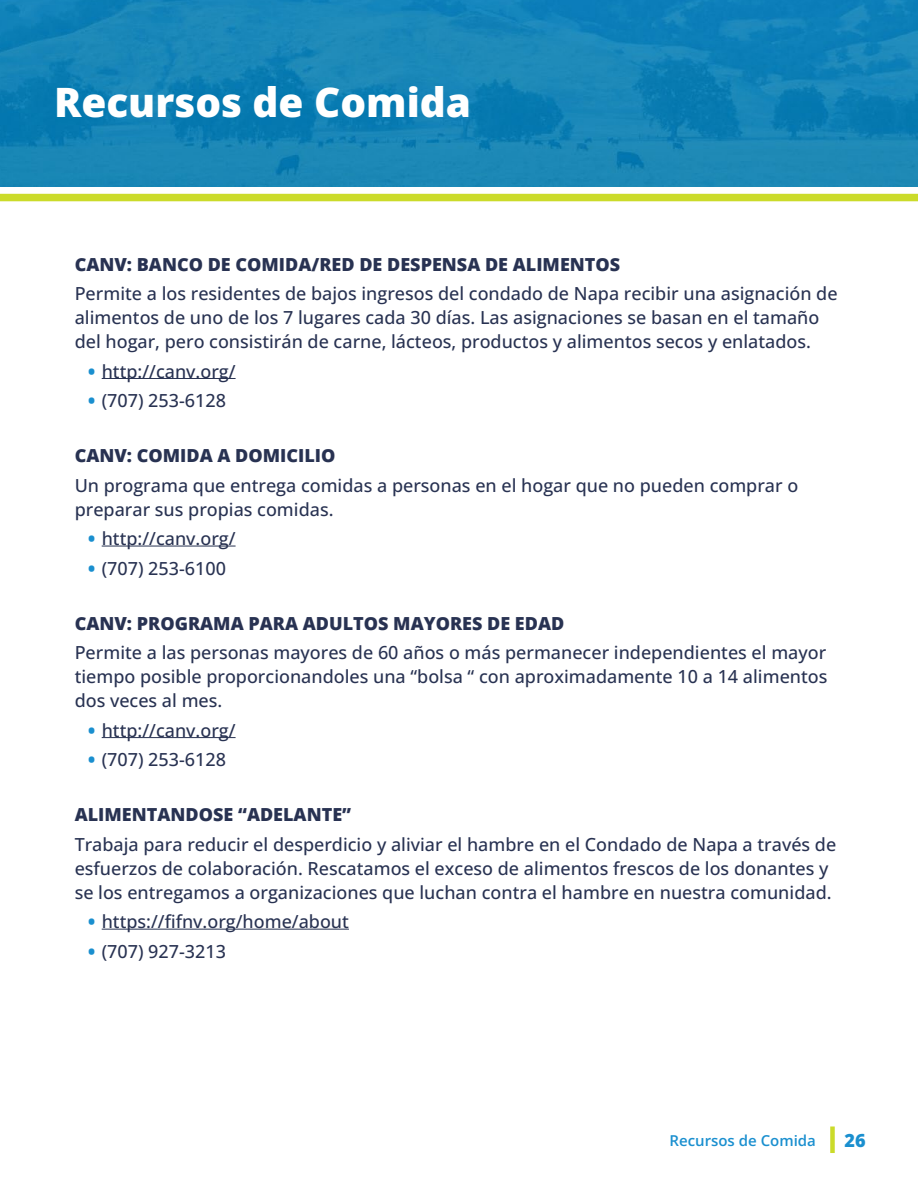
<style>
.page{position:relative;width:918px;height:1188px;background:#fff}
.page>*{position:absolute;margin:0;border:0;box-sizing:border-box;transform-origin:0 0}
.Resources_H1{font:800 40.5px "Open Sans";color:#fff}
.Resources_P{font:500 18px/24px "Open Sans";color:#283252}
.Bulleted_Option{font:500 18px "Open Sans";color:#283252}
.Resource_H2{font:800 18px "Open Sans";color:#283252}
.t1{font:800 18px "Open Sans";color:#1a8fcf}
.t2{font:600 15px "Open Sans";color:#1a8fcf}
.s1{font-weight:800;color:#1a8fcf}
</style>
<div class="page">
<img style="left:0;top:0;width:918px;height:186px">
<div style="left:830px;top:1126px;width:5px;height:27px;background:#cbdb2a"></div>
<div style="left:0;top:194px;width:918px;height:7px;background:#cbdb2a"></div>
<hr style="left:102px;top:378px;width:134px;height:1px;background:#283252">
<hr style="left:102px;top:546px;width:134px;height:1px;background:#283252">
<hr style="left:102px;top:737px;width:134px;height:1px;background:#283252">
<hr style="left:102px;top:929px;width:247px;height:1px;background:#283252">
<h1 class="Resources_H1" style="left:54px;top:71px;width:419px">Recursos de Comida</h1>
<h2 class="Resource_H2" style="left:75px;top:251px;width:547px">CANV: BANCO DE COMIDA/RED DE DESPENSA DE ALIMENTOS</h2>
<p class="Resources_P" style="left:75px;top:281px;width:764px">Permite a los residentes de bajos ingresos del condado de Napa recibir una asignación de alimentos de uno de los 7 lugares cada 30 días. Las asignaciones se basan en el tamaño del hogar, pero consistirán de carne, lácteos, productos y alimentos secos y enlatados.</p>
<p class="Bulleted_Option" style="left:88px;top:359px;width:149px"><span class="s1">•</span> http://canv.org/</p>
<p class="Bulleted_Option" style="left:88px;top:388px;width:139px"><span class="s1">•</span> (707) 253-6128</p>
<h2 class="Resource_H2" style="left:75px;top:442px;width:262px">CANV: COMIDA A DOMICILIO</h2>
<p class="Resources_P" style="left:75px;top:473px;width:725px">Un programa que entrega comidas a personas en el hogar que no pueden comprar o preparar sus propias comidas.</p>
<p class="Bulleted_Option" style="left:88px;top:526px;width:149px"><span class="s1">•</span> http://canv.org/</p>
<p class="Bulleted_Option" style="left:88px;top:556px;width:139px"><span class="s1">•</span> (707) 253-6100</p>
<h2 class="Resource_H2" style="left:75px;top:610px;width:491px">CANV: PROGRAMA PARA ADULTOS MAYORES DE EDAD</h2>
<p class="Resources_P" style="left:75px;top:640px;width:754px;text-align:justify">Permite a las personas mayores de 60 años o más permanecer independientes el mayor tiempo posible proporcionandoles una “bolsa “ con aproximadamente 10 a 14 alimentos dos veces al mes.</p>
<p class="Bulleted_Option" style="left:88px;top:718px;width:149px"><span class="s1">•</span> http://canv.org/</p>
<p class="Bulleted_Option" style="left:88px;top:747px;width:139px"><span class="s1">•</span> (707) 253-6128</p>
<h2 class="Resource_H2" style="left:75px;top:801px;width:278px">ALIMENTANDOSE “ADELANTE”</h2>
<p class="Resources_P" style="left:75px;top:832px;width:763px">Trabaja para reducir el desperdicio y aliviar el hambre en el Condado de Napa a través de esfuerzos de colaboración. Rescatamos el exceso de alimentos frescos de los donantes y se los entregamos a organizaciones que luchan contra el hambre en nuestra comunidad.</p>
<p class="Bulleted_Option" style="left:88px;top:909px;width:262px"><span class="s1">•</span> https://fifnv.org/home/about</p>
<p class="Bulleted_Option" style="left:88px;top:939px;width:139px"><span class="s1">•</span> (707) 927-3213</p>
<p class="t2" style="left:669px;top:1130px;width:148px">Recursos de Comida</p>
<p class="t1" style="left:844px;top:1127px;width:23px">26</p>
</div>
